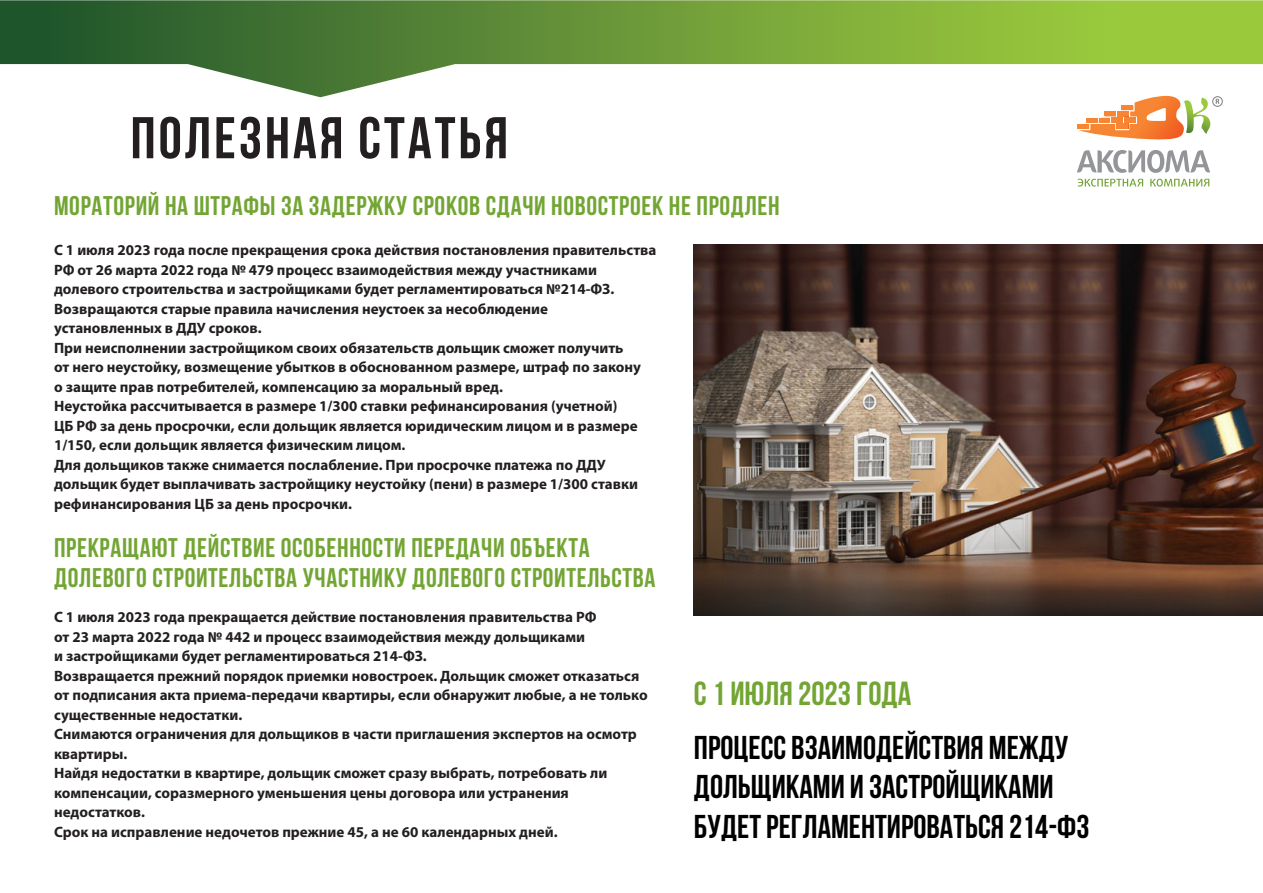
<style>
.page{position:relative;width:1263px;height:893px;background:#fff}
.page>*{position:absolute;margin:0;border:0;box-sizing:border-box;transform-origin:0 0}
.t1{font:700 58.8px "Bebas Neue";letter-spacing:.05em;color:#231f20}
.t2{font:700 33.3px "Bebas Neue";color:#73a534}
.t3{font:700 33px/39.6px "Bebas Neue";color:#000}
.t4{font:700 27px/29.1px "Bebas Neue";letter-spacing:.025em;color:#73a534}
.t5{font:700 15px/19.5px "Myriad Pro";color:#231f20}
</style>
<div class="page">
<svg style="left:1077px;top:179px;width:66px;height:8px"></svg>
<svg style="left:1150px;top:179px;width:59px;height:8px"></svg>
<svg style="left:1077px;top:150px;width:133px;height:23px"></svg>
<svg style="left:1077px;top:97px;width:146px;height:43px"></svg>
<svg style="left:0;top:0;width:1263px;height:97px"></svg>
<img style="left:694px;top:245px;width:569px;height:370px">
<h1 class="t1" style="left:131px;top:106px;width:379px">ПОЛЕЗНАЯ СТАТЬЯ</h1>
<h3 class="t4" style="left:54px;top:191px;width:727px">Мораторий на штрафы за задержку сроков сдачи новостроек не продлен</h3>
<p class="t5" style="left:54px;top:240px;width:604px">С 1 июля 2023 года после прекращения срока действия постановления правительства РФ от 26 марта 2022 года № 479 процесс взаимодействия между участниками долевого строительства и застройщиками будет регламентироваться №214-ФЗ.<br>Возвращаются старые правила начисления неустоек за несоблюдение установленных в ДДУ сроков.<br>При неисполнении застройщиком своих обязательств дольщик сможет получить<br>от него неустойку, возмещение убытков в обоснованном размере, штраф по закону<br>о защите прав потребителей, компенсацию за моральный вред.<br>Неустойка рассчитывается в размере 1/300 ставки рефинансирования (учетной)<br>ЦБ РФ за день просрочки, если дольщик является юридическим лицом и в размере 1/150, если дольщик является физическим лицом.<br>Для дольщиков также снимается послабление. При просрочке платежа по ДДУ дольщик будет выплачивать застройщику неустойку (пени) в размере 1/300 ставки рефинансирования ЦБ за день просрочки.</p>
<h3 class="t4" style="left:54px;top:533px;width:603px">Прекращают действие особенности передачи объекта долевого строительства участнику долевого строительства</h3>
<p class="t5" style="left:54px;top:607px;width:595px">С 1 июля 2023 года прекращается действие постановления правительства РФ<br>от 23 марта 2022 года № 442 и процесс взаимодействия между дольщиками<br>и застройщиками будет регламентироваться 214-ФЗ.<br>Возвращается прежний порядок приемки новостроек. Дольщик сможет отказаться от подписания акта приема-передачи квартиры, если обнаружит любые, а не только существенные недостатки.<br>Снимаются ограничения для дольщиков в части приглашения экспертов на осмотр квартиры.<br>Найдя недостатки в квартире, дольщик сможет сразу выбрать, потребовать ли компенсации, соразмерного уменьшения цены договора или устранения недостатков.<br>Срок на исправление недочетов прежние 45, а не 60 календарных дней.</p>
<h2 class="t2" style="left:694px;top:675px;width:219px">С 1 июля 2023 года</h2>
<h3 class="t3" style="left:694px;top:727px;width:397px">процесс взаимодействия между дольщиками и застройщиками будет регламентироваться 214-ФЗ</h3>
</div>
